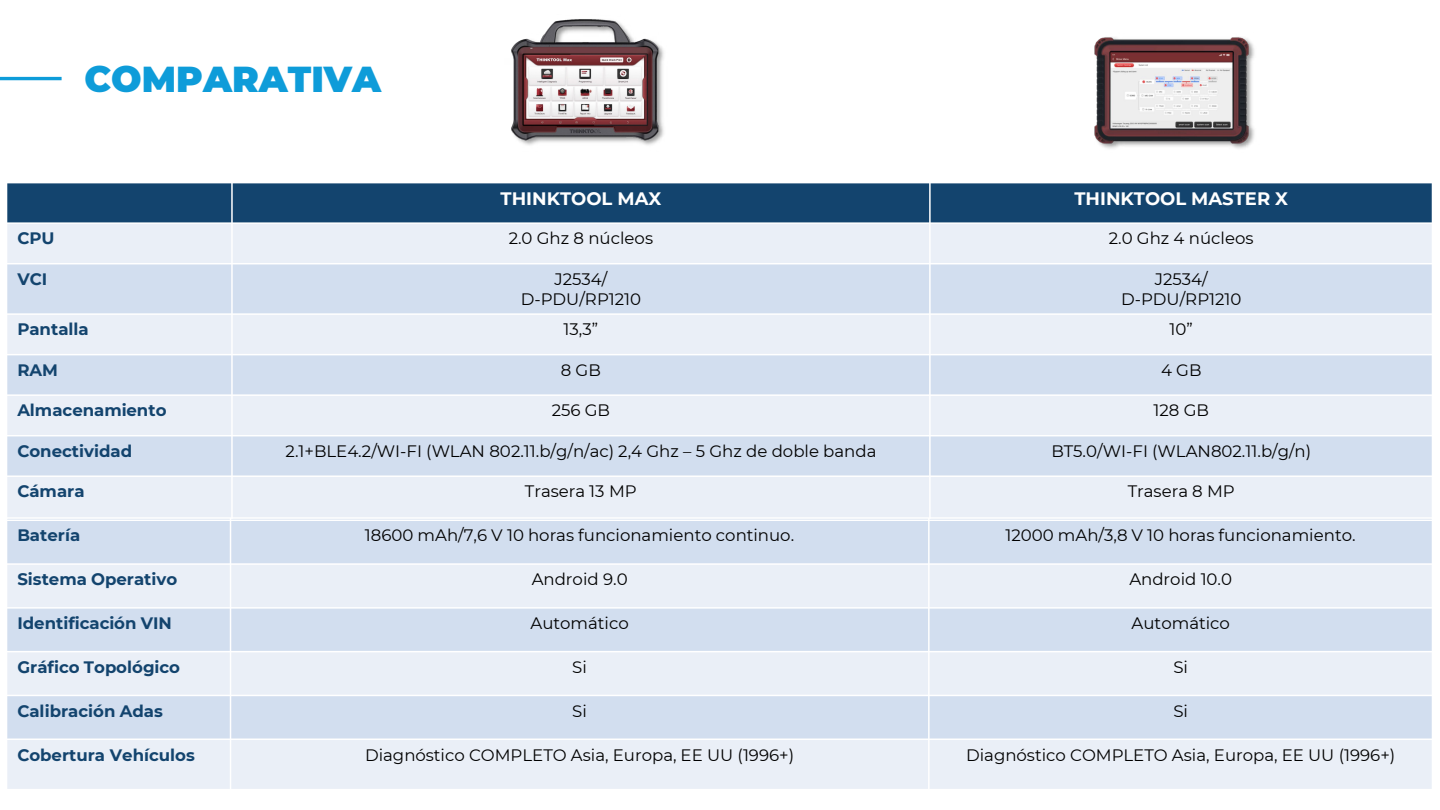
<style>
.page{position:relative;width:1440px;height:810px;background:#fff}
.page>*{position:absolute;margin:0;border:0;box-sizing:border-box;transform-origin:0 0}
.t1{font:900 36px "Montserrat";color:#0e9cd9}
.t2{font:700 18px "Montserrat";color:#fff}
.t3{font:700 16.65px "Montserrat";color:#13446e}
.t4{font:16.65px "Montserrat";color:#000}
.t5{font:16.5px/19.8px "Montserrat";color:#000;text-align:center}
.t6{font:700 16.5px "Montserrat";color:#13446e}
</style>
<div class="page">
<div style="left:7px;top:476px;width:224px;height:44px;background:#eaeff7"></div>
<div style="left:231px;top:476px;width:698px;height:44px;background:#e8eef6"></div>
<div style="left:929px;top:476px;width:503px;height:44px;background:#eaeff7"></div>
<div style="left:7px;top:520px;width:224px;height:44px;background:#d2deef"></div>
<div style="left:231px;top:520px;width:698px;height:44px;background:#d2deef"></div>
<div style="left:929px;top:520px;width:503px;height:44px;background:#d2deef"></div>
<div style="left:7px;top:564px;width:224px;height:44px;background:#eaeff7"></div>
<div style="left:231px;top:564px;width:698px;height:44px;background:#eaeff7"></div>
<div style="left:929px;top:564px;width:503px;height:44px;background:#eaeff7"></div>
<div style="left:7px;top:608px;width:224px;height:44px;background:#d2deef"></div>
<div style="left:231px;top:608px;width:698px;height:44px;background:#d2deef"></div>
<div style="left:929px;top:608px;width:503px;height:44px;background:#d2deef"></div>
<div style="left:7px;top:652px;width:224px;height:43px;background:#eaeff7"></div>
<div style="left:231px;top:652px;width:698px;height:43px;background:#eaeff7"></div>
<div style="left:929px;top:652px;width:503px;height:43px;background:#eaeff7"></div>
<div style="left:7px;top:695px;width:224px;height:44px;background:#d2deef"></div>
<div style="left:231px;top:695px;width:698px;height:44px;background:#d2deef"></div>
<div style="left:929px;top:695px;width:503px;height:44px;background:#d2deef"></div>
<div style="left:7px;top:739px;width:224px;height:51px;background:#eaeff7"></div>
<div style="left:231px;top:739px;width:698px;height:51px;background:#eaeff7"></div>
<div style="left:929px;top:739px;width:503px;height:51px;background:#eaeff7"></div>
<hr style="left:230px;top:476px;width:1px;height:314px;background:#fff">
<hr style="left:928px;top:476px;width:2px;height:314px;background:#fff">
<hr style="left:6px;top:520px;width:1427px;height:1px;background:#fff">
<hr style="left:6px;top:563px;width:1427px;height:2px;background:#fff">
<hr style="left:6px;top:607px;width:1427px;height:2px;background:#fff">
<hr style="left:6px;top:651px;width:1427px;height:1px;background:#fff">
<hr style="left:6px;top:695px;width:1427px;height:1px;background:#fff">
<hr style="left:6px;top:739px;width:1427px;height:1px;background:#fff">
<hr style="left:6px;top:789px;width:1427px;height:1px;background:#fff">
<div style="left:7px;top:183px;width:225px;height:40px;background:#13446e"></div>
<div style="left:232px;top:183px;width:698px;height:40px;background:#13446e"></div>
<div style="left:930px;top:183px;width:502px;height:40px;background:#13446e"></div>
<div style="left:7px;top:223px;width:225px;height:41px;background:#eaeff7"></div>
<div style="left:232px;top:223px;width:698px;height:41px;background:#eaeff7"></div>
<div style="left:930px;top:223px;width:502px;height:41px;background:#eaeff7"></div>
<div style="left:7px;top:264px;width:225px;height:50px;background:#d2deef"></div>
<div style="left:232px;top:264px;width:698px;height:50px;background:#d2deef"></div>
<div style="left:930px;top:264px;width:502px;height:50px;background:#d2deef"></div>
<div style="left:7px;top:314px;width:225px;height:41px;background:#eaeff7"></div>
<div style="left:232px;top:314px;width:698px;height:41px;background:#eaeff7"></div>
<div style="left:930px;top:314px;width:502px;height:41px;background:#eaeff7"></div>
<div style="left:7px;top:355px;width:225px;height:40px;background:#d2deef"></div>
<div style="left:232px;top:355px;width:698px;height:40px;background:#d2deef"></div>
<div style="left:930px;top:355px;width:502px;height:40px;background:#d2deef"></div>
<div style="left:7px;top:395px;width:225px;height:41px;background:#eaeff7"></div>
<div style="left:232px;top:395px;width:698px;height:41px;background:#eaeff7"></div>
<div style="left:930px;top:395px;width:502px;height:41px;background:#eaeff7"></div>
<div style="left:7px;top:436px;width:225px;height:40px;background:#d2deef"></div>
<div style="left:232px;top:436px;width:698px;height:40px;background:#d2deef"></div>
<div style="left:930px;top:436px;width:502px;height:40px;background:#d2deef"></div>
<div style="left:232px;top:476px;width:698px;height:42px;background:#eaeff7"></div>
<hr style="left:231px;top:182px;width:2px;height:337px;background:#fff">
<hr style="left:929px;top:182px;width:2px;height:337px;background:#fff">
<hr style="left:6px;top:222px;width:1427px;height:2px;background:#fff">
<hr style="left:6px;top:263px;width:1427px;height:1px;background:#fff">
<hr style="left:6px;top:313px;width:1427px;height:2px;background:#fff">
<hr style="left:6px;top:354px;width:1427px;height:1px;background:#fff">
<hr style="left:6px;top:394px;width:1427px;height:2px;background:#fff">
<hr style="left:6px;top:435px;width:1427px;height:1px;background:#fff">
<hr style="left:6px;top:475px;width:1427px;height:2px;background:#fff">
<hr style="left:6px;top:517px;width:1427px;height:2px;background:#fff">
<hr style="left:0;top:77px;width:62px;height:3px;background:#0e9cd9">
<img style="left:511px;top:19px;width:153px;height:123px">
<img style="left:1101px;top:43px;width:153px;height:106px">
<img style="left:1094px;top:37px;width:157px;height:108px">
<h1 class="t1" style="left:84px;top:53px;width:298px">COMPARATIVA</h1>
<p class="t2" style="left:501px;top:186px;width:162px">THINKTOOL MAX</p>
<p class="t2" style="left:1074px;top:186px;width:215px">THINKTOOL MASTER X</p>
<p class="t6" style="left:17px;top:227px;width:39px">CPU</p>
<p class="t5" style="left:509px;top:228px;width:146px">2.0 Ghz 8 núcleos</p>
<p class="t5" style="left:1109px;top:228px;width:146px">2.0 Ghz 4 núcleos</p>
<p class="t6" style="left:17px;top:267px;width:31px">VCI</p>
<p class="t5" style="left:521px;top:268px;width:122px">J2534/<br>D-PDU/RP1210</p>
<p class="t5" style="left:1121px;top:268px;width:122px">J2534/<br>D-PDU/RP1210</p>
<p class="t3" style="left:17px;top:317px;width:73px">Pantalla</p>
<p class="t4" style="left:564px;top:318px;width:36px">13,3”</p>
<p class="t4" style="left:1170px;top:318px;width:25px">10”</p>
<p class="t6" style="left:17px;top:358px;width:42px">RAM</p>
<p class="t5" style="left:561px;top:359px;width:42px">8 GB</p>
<p class="t5" style="left:1161px;top:359px;width:42px">4 GB</p>
<p class="t6" style="left:17px;top:399px;width:151px">Almacenamiento</p>
<p class="t5" style="left:552px;top:400px;width:60px">256 GB</p>
<p class="t5" style="left:1154px;top:400px;width:57px">128 GB</p>
<p class="t6" style="left:17px;top:439px;width:116px">Conectividad</p>
<p class="t5" style="left:286px;top:441px;width:592px">2.1+BLE4.2/WI-FI (WLAN 802.11.b/g/n/ac) 2,4 Ghz – 5 Ghz de doble banda</p>
<p class="t5" style="left:1051px;top:441px;width:261px">BT5.0/WI-FI (WLAN802.11.b/g/n)</p>
<p class="t6" style="left:17px;top:480px;width:69px">Cámara</p>
<p class="t5" style="left:525px;top:481px;width:113px">Trasera 13 MP</p>
<p class="t5" style="left:1128px;top:481px;width:109px">Trasera 8 MP</p>
<p class="t6" style="left:17px;top:524px;width:64px">Batería</p>
<p class="t5" style="left:365px;top:525px;width:431px">18600 mAh/7,6 V 10 horas funcionamiento continuo.</p>
<p class="t5" style="left:1006px;top:525px;width:352px">12000 mAh/3,8 V 10 horas funcionamiento.</p>
<p class="t6" style="left:17px;top:568px;width:161px">Sistema Operativo</p>
<p class="t5" style="left:532px;top:569px;width:97px">Android 9.0</p>
<p class="t5" style="left:1129px;top:569px;width:104px">Android 10.0</p>
<p class="t6" style="left:17px;top:611px;width:156px">Identificación VIN</p>
<p class="t5" style="left:531px;top:613px;width:100px">Automático</p>
<p class="t5" style="left:1132px;top:613px;width:100px">Automático</p>
<p class="t6" style="left:17px;top:655px;width:164px">Gráfico Topológico</p>
<p class="t5" style="left:572px;top:657px;width:16px">Si</p>
<p class="t5" style="left:1173px;top:657px;width:16px">Si</p>
<p class="t6" style="left:17px;top:699px;width:147px">Calibración Adas</p>
<p class="t5" style="left:572px;top:700px;width:16px">Si</p>
<p class="t5" style="left:1173px;top:700px;width:16px">Si</p>
<p class="t6" style="left:17px;top:743px;width:179px">Cobertura Vehículos</p>
<p class="t5" style="left:365px;top:744px;width:431px">Diagnóstico COMPLETO Asia, Europa, EE UU (1996+)</p>
<p class="t5" style="left:966px;top:744px;width:431px">Diagnóstico COMPLETO Asia, Europa, EE UU (1996+)</p>
</div>
